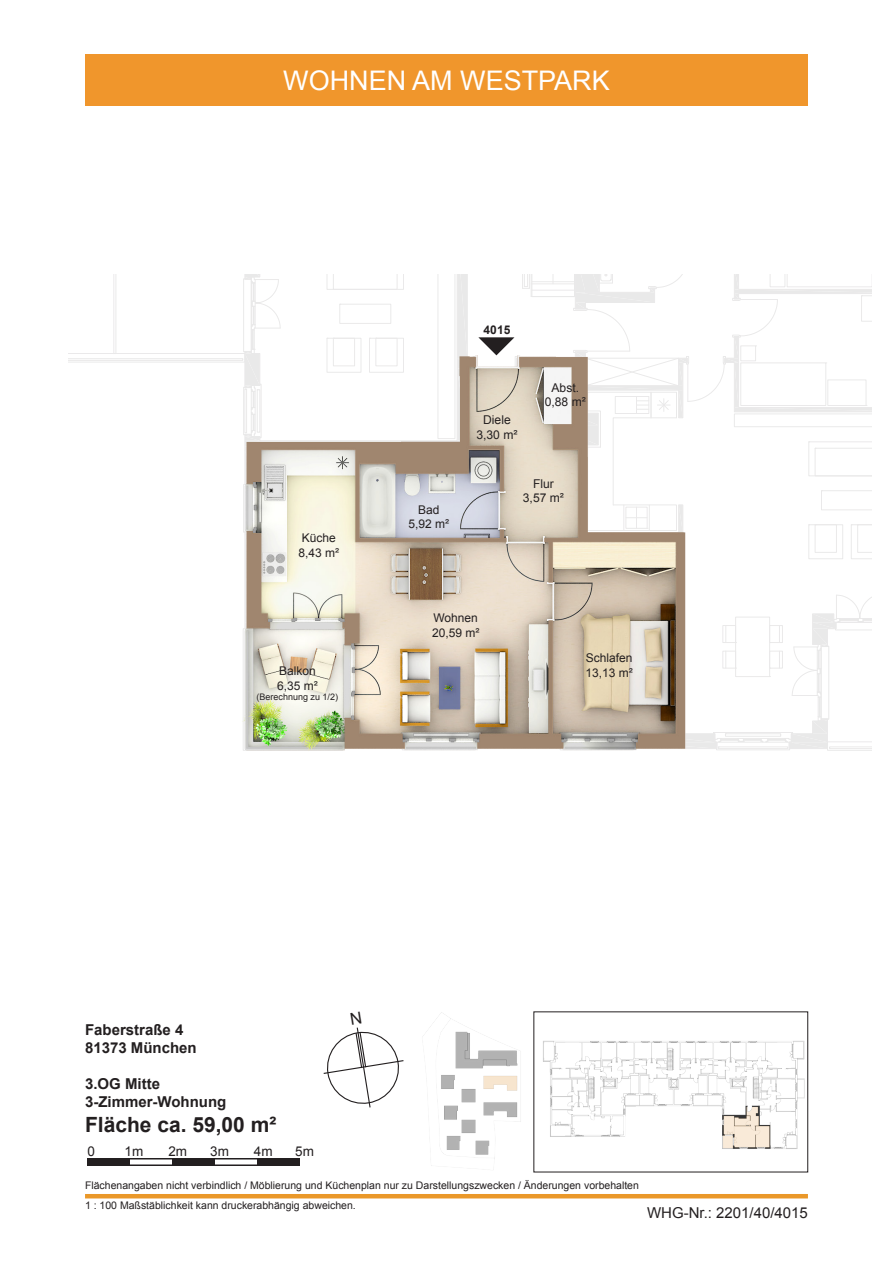
<style>
.page{position:relative;width:893px;height:1263px;background:#fff}
.page>*{position:absolute;margin:0;border:0;box-sizing:border-box;transform-origin:0 0}
.t1{font:27px "Arial";color:#fff}
.t2{font:700 21px "Arial";color:#231f20}
.t3{font:700 15px "Arial";color:#231f20}
.t4{font:15px "Arial";color:#231f20}
.t5{font:13.5px "Arial";color:#231f20}
.t6{font:12.15px "Arial";color:#231f20}
.t7{font:12px "Arial";color:#231f20}
.t8{font:700 12px "Arial";color:#231f20}
.t9{font:10.5px "Arial";color:#231f20}
.t10{font:9px "Arial";color:#231f20}
</style>
<div class="page">
<div style="left:87px;top:1158px;width:43px;height:8px;background:#231f20"></div>
<hr style="left:87px;top:1158px;width:213px;height:1px;background:#231f20">
<hr style="left:87px;top:1164px;width:213px;height:2px;background:#231f20">
<div style="left:172px;top:1158px;width:43px;height:8px;background:#231f20"></div>
<div style="left:257px;top:1158px;width:43px;height:8px;background:#231f20"></div>
<hr style="left:85px;top:1194px;width:723px;height:4px;background:#ea9829">
<div style="left:85px;top:55px;width:723px;height:51px;background:#f0962c"></div>
<img style="left:534px;top:1012px;width:274px;height:160px">
<img style="left:423px;top:1012px;width:98px;height:154px">
<svg style="left:68px;top:274px;width:804px;height:477px"></svg>
<svg style="left:323px;top:1027px;width:81px;height:81px"></svg>
<h1 class="t1" style="left:283px;top:63px;width:328px">WOHNEN AM WESTPARK</h1>
<p class="t7" style="left:302px;top:530px;width:36px">Küche</p>
<p class="t7" style="left:299px;top:545px;width:42px">8,43 m²</p>
<p class="t7" style="left:279px;top:663px;width:38px">Balkon</p>
<p class="t7" style="left:277px;top:677px;width:42px">6,35 m²</p>
<p class="t10" style="left:257px;top:691px;width:83px">(Berechnung zu 1/2)</p>
<p class="t7" style="left:418px;top:502px;width:23px">Bad</p>
<p class="t7" style="left:408px;top:516px;width:42px">5,92 m²</p>
<p class="t8" style="left:484px;top:321px;width:28px">4015</p>
<p class="t6" style="left:483px;top:412px;width:29px">Diele</p>
<p class="t6" style="left:476px;top:427px;width:43px">3,30 m²</p>
<p class="t6" style="left:551px;top:379px;width:29px">Abst.</p>
<p class="t6" style="left:545px;top:394px;width:43px">0,88 m²</p>
<p class="t6" style="left:533px;top:475px;width:22px">Flur</p>
<p class="t6" style="left:523px;top:490px;width:43px">3,57 m²</p>
<p class="t7" style="left:433px;top:610px;width:46px">Wohnen</p>
<p class="t7" style="left:432px;top:625px;width:49px">20,59 m²</p>
<p class="t7" style="left:586px;top:650px;width:48px">Schlafen</p>
<p class="t7" style="left:585px;top:665px;width:49px">13,13 m²</p>
<p class="t3" style="left:85px;top:1019px;width:100px">Faberstraße 4</p>
<p class="t3" style="left:85px;top:1037px;width:113px">81373 München</p>
<p class="t3" style="left:85px;top:1073px;width:77px">3.OG Mitte</p>
<p class="t3" style="left:85px;top:1091px;width:143px">3-Zimmer-Wohnung</p>
<p class="t2" style="left:85px;top:1110px;width:193px">Fläche ca. 59,00 m²</p>
<p class="t5" style="left:87px;top:1142px;width:9px">0</p>
<p class="t5" style="left:125px;top:1142px;width:20px">1m</p>
<p class="t5" style="left:168px;top:1142px;width:20px">2m</p>
<p class="t5" style="left:210px;top:1142px;width:20px">3m</p>
<p class="t5" style="left:254px;top:1142px;width:20px">4m</p>
<p class="t5" style="left:295px;top:1142px;width:20px">5m</p>
<p class="t9" style="left:85px;top:1179px;width:555px">Flächenangaben nicht verbindlich / Möblierung und Küchenplan nur zu Darstellungszwecken / Änderungen vorbehalten</p>
<p class="t9" style="left:85px;top:1198px;width:272px">1 : 100 Maßstäblichkeit kann druckerabhängig abweichen.</p>
<p class="t4" style="left:647px;top:1203px;width:162px">WHG-Nr.: 2201/40/4015</p>
</div>
